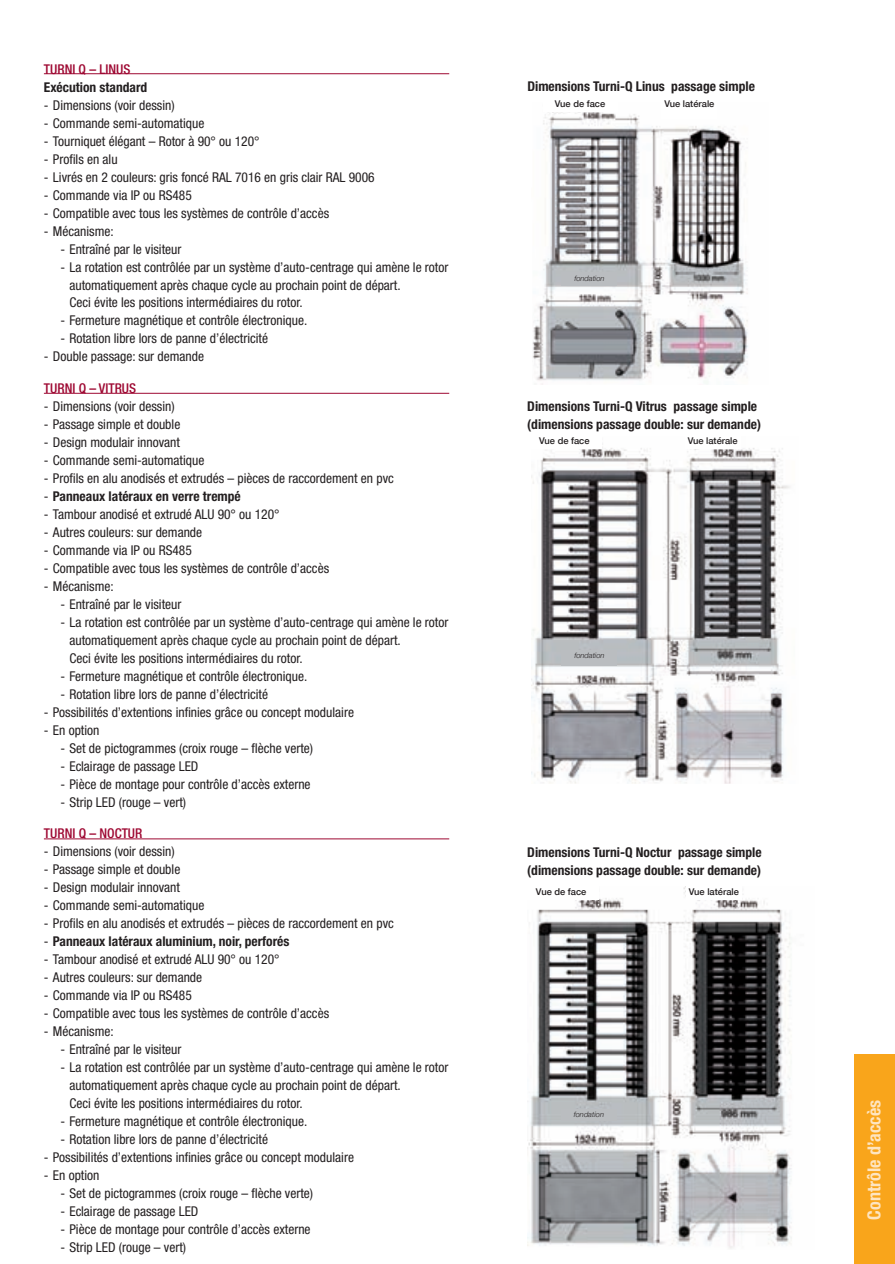
<style>
.page{position:relative;width:895px;height:1264px;background:#fff}
.page>*{position:absolute;margin:0;border:0;box-sizing:border-box;transform-origin:0 0}
.t1{font:700 condensed 18px "Helvetica Neue";color:#fee5c1}
.t2{font:condensed 13.5px/18px "Helvetica Neue";color:#231f20}
.t3{font:700 condensed 13.5px/18px "Helvetica Neue";color:#231f20}
.t4{font:500 condensed 13.5px "Helvetica Neue";color:#9e0832}
.t5{font:500 9.3px "Helvetica Neue";color:#231f20}
.t6{font:italic 300 7.5px "Helvetica Neue";color:#231f20}
.s1{font-weight:400}
</style>
<div class="page">
<div style="left:854px;top:1055px;width:40px;height:209px;background:#f9a51b"></div>
<hr style="left:44px;top:73px;width:405px;height:1px;background:#9e0832">
<hr style="left:44px;top:393px;width:405px;height:1px;background:#9e0832">
<hr style="left:44px;top:838px;width:405px;height:1px;background:#9e0832">
<img style="left:532px;top:112px;width:216px;height:272px">
<img style="left:531px;top:443px;width:259px;height:340px">
<img style="left:527px;top:886px;width:265px;height:363px">
<div style="left:661px;top:98px;width:56px;height:20px;background:#fff"></div>
<div style="left:561px;top:272px;width:56px;height:14px;background:#babdc0"></div>
<div style="left:561px;top:649px;width:56px;height:16px;background:#babdc0"></div>
<div style="left:561px;top:1108px;width:55px;height:12px;background:#babdc0"></div>
<div style="left:684px;top:435px;width:56px;height:13px;background:#fff"></div>
<div style="left:527px;top:435px;width:74px;height:13px;background:#fff"></div>
<div style="left:686px;top:886px;width:55px;height:13px;background:#fff"></div>
<div style="left:524px;top:886px;width:74px;height:13px;background:#fff"></div>
<p class="t4" style="left:44px;top:61px;width:88px">TURNI Q – LINUS</p>
<p class="t3" style="left:44px;top:78px;width:105px">Exécution standard</p>
<p class="t2" style="left:44px;top:96px;width:132px">- Dimensions (voir dessin)</p>
<p class="t2" style="left:44px;top:114px;width:162px">- Commande semi-automatique</p>
<p class="t2" style="left:44px;top:132px;width:217px">- Tourniquet élégant – Rotor à 90° ou 120°</p>
<p class="t2" style="left:44px;top:150px;width:75px">- Profils en alu</p>
<p class="t2" style="left:44px;top:168px;width:332px">- Livrés en 2 couleurs: gris foncé RAL 7016 en gris clair RAL 9006</p>
<p class="t2" style="left:44px;top:186px;width:149px">- Commande via IP ou RS485</p>
<p class="t2" style="left:44px;top:204px;width:287px">- Compatible avec tous les systèmes de contrôle d’accès</p>
<p class="t2" style="left:44px;top:222px;width:71px">- Mécanisme:</p>
<p class="t2" style="left:60px;top:240px;width:122px">- Entraîné par le visiteur</p>
<p class="t2" style="left:69px;top:258px;width:380px;text-indent:-9px">- La rotation est contrôlée par un système d’auto-centrage qui amène le rotor automatiquement après chaque cycle au prochain point de départ.<br>Ceci évite les positions intermédiaires du rotor.</p>
<p class="t2" style="left:60px;top:312px;width:248px">- Fermeture magnétique et contrôle électronique.</p>
<p class="t2" style="left:60px;top:330px;width:209px">- Rotation libre lors de panne d’électricité</p>
<p class="t2" style="left:44px;top:348px;width:162px">- Double passage: sur demande</p>
<p class="t4" style="left:44px;top:380px;width:69px">TURNI Q – VITRU</p>
<p class="t4" style="left:129px;top:380px;width:9px">S</p>
<p class="t2" style="left:44px;top:397px;width:132px">- Dimensions (voir dessin)</p>
<p class="t2" style="left:44px;top:415px;width:138px">- Passage simple et double</p>
<p class="t2" style="left:44px;top:433px;width:137px">- Design modulair innovant</p>
<p class="t2" style="left:44px;top:451px;width:162px">- Commande semi-automatique</p>
<p class="t2" style="left:44px;top:469px;width:351px">- Profils en alu anodisés et extrudés – pièces de raccordement en pvc</p>
<p class="t3" style="left:44px;top:487px;width:198px"><span class="s1">-</span> Panneaux latéraux en verre trempé</p>
<p class="t2" style="left:44px;top:505px;width:237px">- Tambour anodisé et extrudé ALU 90° ou 120°</p>
<p class="t2" style="left:44px;top:523px;width:160px">- Autres couleurs: sur demande</p>
<p class="t2" style="left:44px;top:541px;width:149px">- Commande via IP ou RS485</p>
<p class="t2" style="left:44px;top:559px;width:287px">- Compatible avec tous les systèmes de contrôle d’accès</p>
<p class="t2" style="left:44px;top:577px;width:71px">- Mécanisme:</p>
<p class="t2" style="left:60px;top:595px;width:122px">- Entraîné par le visiteur</p>
<p class="t2" style="left:69px;top:613px;width:380px;text-indent:-9px">- La rotation est contrôlée par un système d’auto-centrage qui amène le rotor automatiquement après chaque cycle au prochain point de départ.<br>Ceci évite les positions intermédiaires du rotor.</p>
<p class="t2" style="left:60px;top:667px;width:248px">- Fermeture magnétique et contrôle électronique.</p>
<p class="t2" style="left:60px;top:685px;width:209px">- Rotation libre lors de panne d’électricité</p>
<p class="t2" style="left:44px;top:703px;width:311px">- Possibilités d’extentions infinies grâce ou concept modulaire</p>
<p class="t2" style="left:44px;top:721px;width:57px">- En option</p>
<p class="t2" style="left:60px;top:739px;width:254px">- Set de pictogrammes (croix rouge – flèche verte)</p>
<p class="t2" style="left:60px;top:757px;width:139px">- Eclairage de passage LED</p>
<p class="t2" style="left:60px;top:775px;width:251px">- Pièce de montage pour contrôle d’accès externe</p>
<p class="t2" style="left:60px;top:793px;width:127px">- Strip LED (rouge – vert)</p>
<p class="t4" style="left:44px;top:825px;width:86px">TURNI Q – NOCTUR</p>
<p class="t2" style="left:44px;top:842px;width:132px">- Dimensions (voir dessin)</p>
<p class="t2" style="left:44px;top:860px;width:138px">- Passage simple et double</p>
<p class="t2" style="left:44px;top:878px;width:137px">- Design modulair innovant</p>
<p class="t2" style="left:44px;top:896px;width:162px">- Commande semi-automatique</p>
<p class="t2" style="left:44px;top:914px;width:351px">- Profils en alu anodisés et extrudés – pièces de raccordement en pvc</p>
<p class="t3" style="left:44px;top:932px;width:247px"><span class="s1">-</span> Panneaux latéraux aluminium, noir, perforés</p>
<p class="t2" style="left:44px;top:950px;width:237px">- Tambour anodisé et extrudé ALU 90° ou 120°</p>
<p class="t2" style="left:44px;top:968px;width:160px">- Autres couleurs: sur demande</p>
<p class="t2" style="left:44px;top:986px;width:149px">- Commande via IP ou RS485</p>
<p class="t2" style="left:44px;top:1004px;width:287px">- Compatible avec tous les systèmes de contrôle d’accès</p>
<p class="t2" style="left:44px;top:1022px;width:71px">- Mécanisme:</p>
<p class="t2" style="left:60px;top:1040px;width:122px">- Entraîné par le visiteur</p>
<p class="t2" style="left:69px;top:1058px;width:380px;text-indent:-9px">- La rotation est contrôlée par un système d’auto-centrage qui amène le rotor automatiquement après chaque cycle au prochain point de départ.<br>Ceci évite les positions intermédiaires du rotor.</p>
<p class="t2" style="left:60px;top:1112px;width:248px">- Fermeture magnétique et contrôle électronique.</p>
<p class="t2" style="left:60px;top:1130px;width:209px">- Rotation libre lors de panne d’électricité</p>
<p class="t2" style="left:44px;top:1148px;width:311px">- Possibilités d’extentions infinies grâce ou concept modulaire</p>
<p class="t2" style="left:44px;top:1166px;width:57px">- En option</p>
<p class="t2" style="left:60px;top:1184px;width:254px">- Set de pictogrammes (croix rouge – flèche verte)</p>
<p class="t2" style="left:60px;top:1202px;width:139px">- Eclairage de passage LED</p>
<p class="t2" style="left:60px;top:1220px;width:251px">- Pièce de montage pour contrôle d’accès externe</p>
<p class="t2" style="left:60px;top:1238px;width:127px">- Strip LED (rouge – vert)</p>
<p class="t3" style="left:527px;top:77px;width:229px">Dimensions Turni-Q Linus passage simple</p>
<p class="t5" style="left:554px;top:98px;width:52px">Vue de face</p>
<p class="t5" style="left:664px;top:98px;width:51px">Vue latérale</p>
<p class="t6" style="left:574px;top:274px;width:32px">fondation</p>
<p class="t3" style="left:527px;top:397px;width:235px">Dimensions Turni-Q Vitrus passage simple (dimensions passage double: sur demande)</p>
<p class="t5" style="left:539px;top:435px;width:52px">Vue de face</p>
<p class="t5" style="left:687px;top:435px;width:51px">Vue latérale</p>
<p class="t6" style="left:574px;top:651px;width:32px">fondation</p>
<p class="t3" style="left:527px;top:843px;width:236px">Dimensions Turni-Q Noctur passage simple (dimensions passage double: sur demande)</p>
<p class="t5" style="left:536px;top:886px;width:52px">Vue de face</p>
<p class="t5" style="left:688px;top:886px;width:51px">Vue latérale</p>
<p class="t6" style="left:573px;top:1110px;width:32px">fondation</p>
<h1 class="t1" style="left:862px;top:1219px;width:121px;rotate:-90deg">Contrôle d’accès</h1>
</div>
